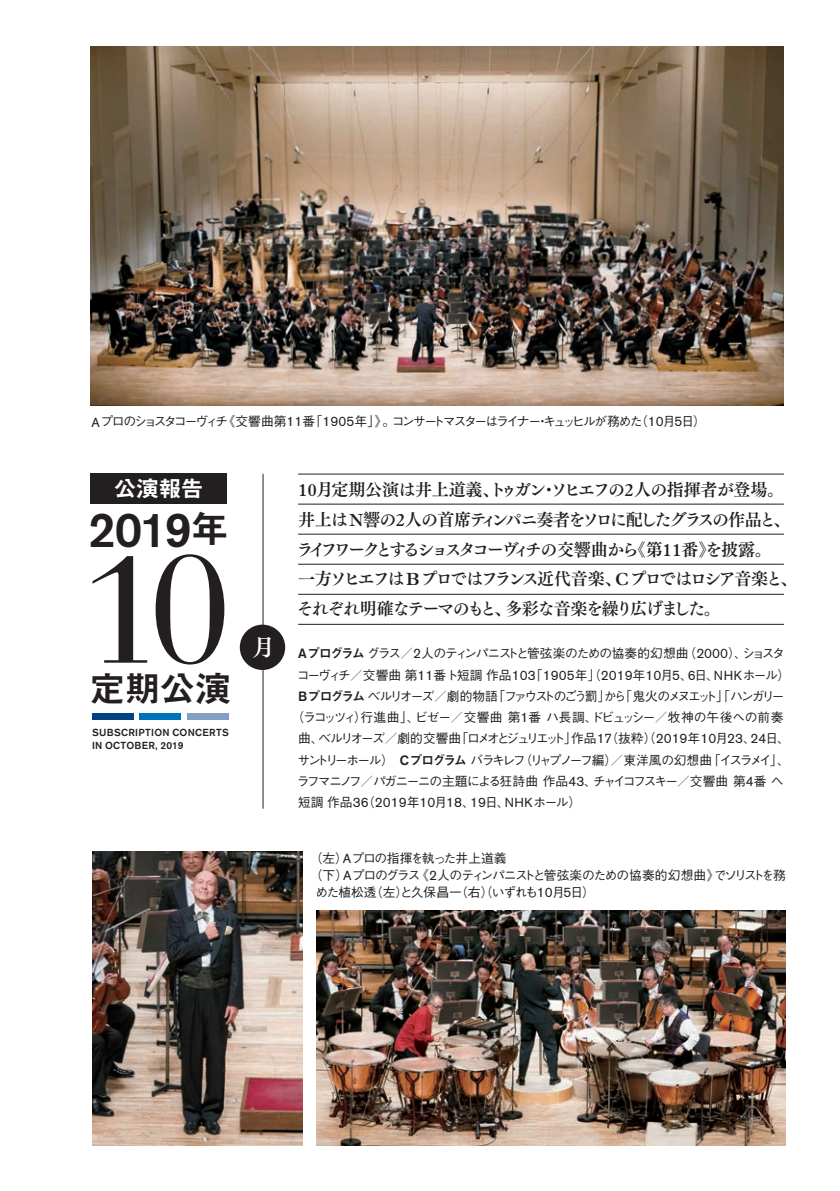
<style>
.page{position:relative;width:840px;height:1191px;background:#fff}
.page>*{position:absolute;margin:0;border:0;box-sizing:border-box;transform-origin:0 0}
.t1{font:152.6px "Bauer Bodoni";color:#231f20}
.t2{font:500 48.8px "Akzidenz Grotesk BE";color:#231f20}
.t3{font:36px "Midashi Go Pro MB31";color:#231f20}
.t4{font:22.6px "Midashi Go Pro MB31";color:#fff}
.t5{font:17px/29.8px "Tsuku Min Pr 5 B";letter-spacing:-.11em;color:#231f20}
.t6{font:500 12.8px "Gothic BBB Pro";letter-spacing:-.125em;color:#231f20}
.t7{font:500 12.8px "Gothic BBB Pro";letter-spacing:-.16em;color:#231f20}
.t8{font:500 12.8px "Gothic BBB Pro";letter-spacing:-.175em;color:#231f20}
.t9{font:500 12.8px "Gothic BBB Pro";letter-spacing:-.075em;color:#231f20}
.t10{font:500 12.8px "Gothic BBB Pro";letter-spacing:-.09em;color:#231f20}
.t11{font:500 12.8px "Gothic BBB Pro";letter-spacing:-.165em;color:#231f20}
.t12{font:500 12.8px "Gothic BBB Pro";letter-spacing:-.17em;color:#231f20}
.t13{font:500 12.8px "Gothic BBB Pro";letter-spacing:-.1em;color:#231f20}
.t14{font:500 12.8px "Gothic BBB Pro";color:#231f20}
.t15{font:500 12.8px "Gothic BBB Pro";letter-spacing:-.065em;color:#231f20}
.t16{font:500 12.8px "Gothic BBB Pro";letter-spacing:-.085em;color:#231f20}
.t17{font:500 10.2px/13.4px "Akzidenz Grotesk BE";letter-spacing:.03em;color:#231f20}
.s1{font-family:"Akzidenz Grotesk BE";font-weight:400;font-size:13px}
.s2{font-family:"Akzidenz Grotesk BE";font-weight:400;font-size:13.6px}
.s3{font-family:"Midashi Go Pro MB31";font-weight:400;font-size:38.2px}
.s4{font-family:"Plantin";font-weight:600;font-size:18px}
.s5{font-family:"Plantin";font-weight:600;font-size:17.6px}
.s6{font-family:"Akzidenz Grotesk BE";font-size:13.4px}
.s7{font-family:"Midashi Go Pro MB31";font-weight:400}
</style>
<div class="page">
<div style="left:92px;top:713px;width:41px;height:6px;background:#014081"></div>
<div style="left:140px;top:713px;width:41px;height:6px;background:#0072bc"></div>
<div style="left:187px;top:713px;width:42px;height:6px;background:#829fc4"></div>
<hr style="left:262px;top:474px;width:1px;height:334px;background:#231f20">
<div style="left:240px;top:624px;width:45px;height:46px;background:#231f20;border-radius:50%"></div>
<hr style="left:298px;top:624px;width:485px;height:1px;background:#231f20">
<hr style="left:298px;top:594px;width:485px;height:1px;background:#231f20">
<hr style="left:298px;top:564px;width:485px;height:1px;background:#231f20">
<hr style="left:298px;top:534px;width:485px;height:1px;background:#231f20">
<hr style="left:298px;top:504px;width:485px;height:1px;background:#231f20">
<hr style="left:298px;top:474px;width:485px;height:1px;background:#231f20">
<div style="left:90px;top:474px;width:137px;height:30px;background:#231f20"></div>
<img style="left:91px;top:47px;width:692px;height:358px">
<img style="left:92px;top:851px;width:210px;height:294px">
<img style="left:316px;top:910px;width:469px;height:235px">
<p class="t7" style="left:92px;top:411px;width:615px"><span class="s1">A</span> プロのショスタコーヴィチ《交響曲第<span class="s2">11</span>番「 <span class="s2">1905</span>年」》。コンサートマスターはライナー・キュッヒルが務めた（<span class="s2">10</span>月<span class="s2">5</span>日）</p>
<h3 class="t4" style="left:114px;top:470px;width:91px">公演報告</h3>
<h2 class="t2" style="left:88px;top:499px;width:142px">2019<span class="s3">年</span></h2>
<h1 class="t1" style="left:79px;top:519px;width:154px">10</h1>
<h3 class="t3" style="left:90px;top:659px;width:143px">定期公演</h3>
<p class="t17" style="left:92px;top:725px;width:138px">SUBSCRIPTION CONCERTS<br>IN OCTOBER, 2019</p>
<p class="t5" style="left:296px;top:473px;width:502px"><span class="s4">10</span>月定期公演は井上道義、トゥガン・ソヒエフの<span class="s4">2</span>人の指揮者が登場。井上は <span class="s5">N</span>響の<span class="s4">2</span>人の首席ティンパニ奏者をソロに配したグラスの作品と、ライフワークとするショスタコーヴィチの交響曲から《第<span class="s4">11</span>番》を披露。<br>一方ソヒエフは <span class="s5">B</span>プロではフランス近代音楽、<span class="s5">C</span>プロではロシア音楽と、それぞれ明確なテーマのもと、多彩な音楽を繰り広げました。</p>
<p class="t10" style="left:252px;top:643px;width:533px"><sup>月</sup> <span class="s6">A</span><span class="s7">プログラム</span>グラス／<span class="s2">2</span>人のティンパニストと管弦楽のための協奏的幻想曲（<span class="s2">2000</span>）、ショスタ</p>
<p class="t9" style="left:296px;top:664px;width:494px">コーヴィチ／交響曲第<span class="s2">11</span>番ト短調作品<span class="s2">103</span>「<span class="s2">1905</span>年」（<span class="s2">2019</span>年<span class="s2">10</span>月<span class="s2">5</span>、<span class="s2">6</span>日、<span class="s1">NHK</span>ホール）</p>
<p class="t11" style="left:298px;top:685px;width:487px"><span class="s6">B</span> <span class="s7">プログラム</span>ベルリオーズ／劇的物語「ファウストのごう罰」から「鬼火のメヌエット」「ハンガリー</p>
<p class="t14" style="left:291px;top:707px;width:493px">（ラコッツィ）行進曲」、ビゼー／交響曲第<span class="s2">1</span>番ハ長調、ドビュッシー／牧神の午後への前奏</p>
<p class="t8" style="left:298px;top:728px;width:493px">曲、ベルリオーズ／劇的交響曲「ロメオとジュリエット」作品<span class="s2">17</span>（抜粋）（<span class="s2">2019</span>年<span class="s2">10</span>月<span class="s2">23</span>、<span class="s2">24</span>日、</p>
<p class="t12" style="left:297px;top:749px;width:493px">サントリーホール）　<span class="s6">C</span> <span class="s7">プログラム</span>バラキレフ（リャプノーフ編）／東洋風の幻想曲「イスラメイ」、</p>
<p class="t6" style="left:297px;top:771px;width:488px">ラフマニノフ／パガニーニの主題による狂詩曲作品<span class="s2">43</span>、チャイコフスキー／交響曲第<span class="s2">4</span>番ヘ</p>
<p class="t6" style="left:298px;top:792px;width:284px">短調作品<span class="s2">36</span>（<span class="s2">2019</span>年<span class="s2">10</span>月<span class="s2">18</span>、<span class="s2">19</span>日、<span class="s1">NHK</span>ホール）</p>
<p class="t16" style="left:309px;top:847px;width:211px">（左）<span class="s1">A</span>プロの指揮を執った井上道義　</p>
<p class="t13" style="left:309px;top:864px;width:477px">（下）<span class="s1">A</span>プロのグラス《<span class="s2">2</span>人のティンパニストと管弦楽のための協奏的幻想曲》でソリストを務</p>
<p class="t15" style="left:315px;top:881px;width:281px">めた植松透（左）と久保昌一（右）（いずれも<span class="s2">10</span>月<span class="s2">5</span>日）</p>
</div>
